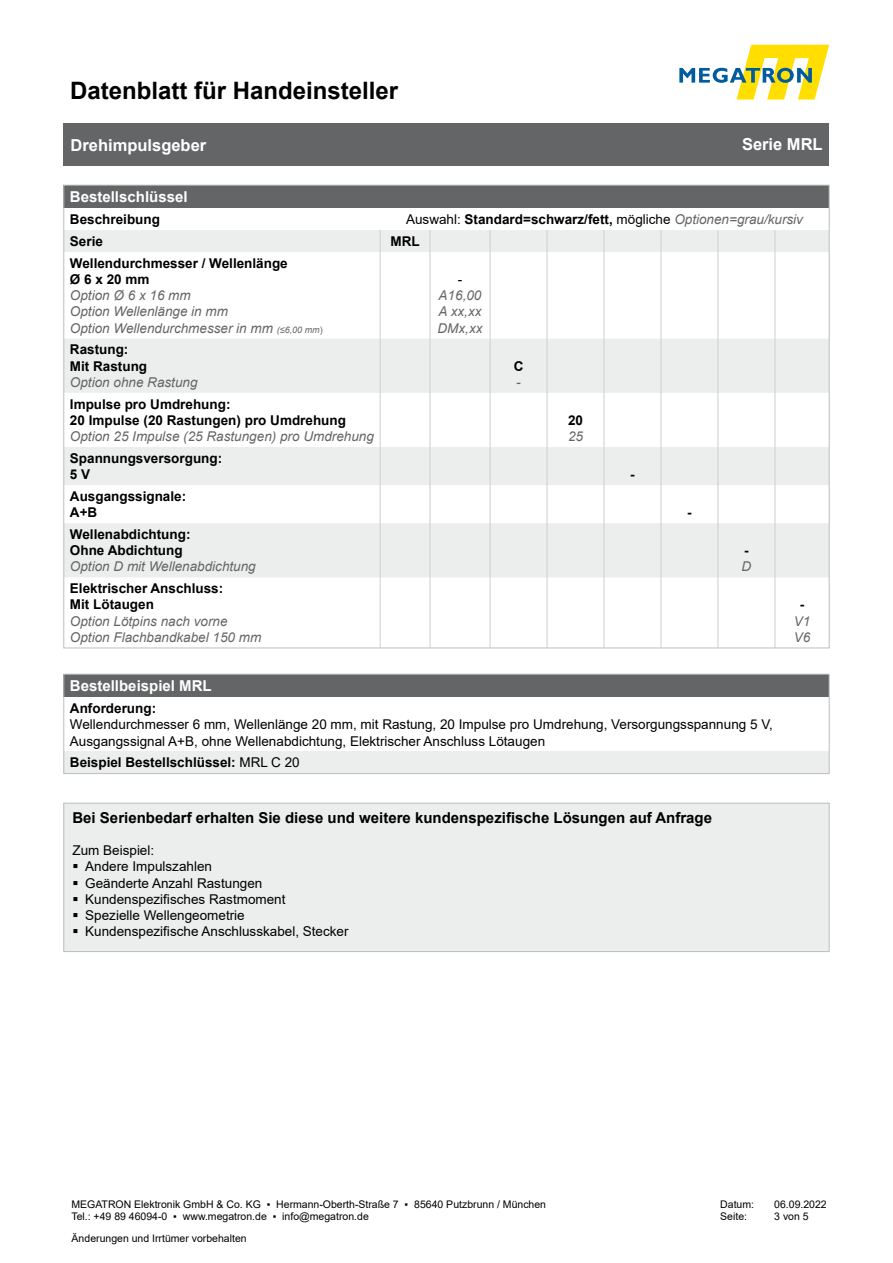
<style>
.page{position:relative;width:893px;height:1263px;background:#fff}
.page>*{position:absolute;margin:0;border:0;box-sizing:border-box;transform-origin:0 0}
.t1{font:700 24px "Arial";color:#000}
.t2{font:700 16.5px "Arial";color:#fff}
.t3{font:700 15px "Arial";color:#000}
.t4{font:700 15px "Arial";color:#fff}
.t5{font:700 13.5px "Arial";color:#000}
.t6{font:13.5px "Arial";color:#000}
.t7{font:italic 13.5px/16.2px "Arial";color:#646567}
.t8{font:10.5px/12.6px "Arial";color:#000}
.s1{font-weight:400}
.s2{font-weight:400;font-style:italic;color:#646567}
.s3{font-size:9px}
.s4{font-style:normal;font-size:9px}
</style>
<div class="page">
<svg style="left:679px;top:45px;width:150px;height:55px"></svg>
<div style="left:64px;top:123px;width:765px;height:43px;background:#646567"></div>
<div style="left:64px;top:185px;width:765px;height:23px;background:#646567"></div>
<svg style="left:66px;top:230px;width:761px;height:347px"></svg>
<svg style="left:380px;top:230px;width:1px;height:22px"></svg>
<svg style="left:430px;top:230px;width:1px;height:22px"></svg>
<svg style="left:490px;top:230px;width:1px;height:22px"></svg>
<svg style="left:547px;top:230px;width:1px;height:22px"></svg>
<svg style="left:604px;top:230px;width:1px;height:22px"></svg>
<svg style="left:661px;top:230px;width:1px;height:22px"></svg>
<svg style="left:718px;top:230px;width:1px;height:22px"></svg>
<svg style="left:775px;top:230px;width:1px;height:22px"></svg>
<hr style="left:380px;top:252px;width:1px;height:87px;background:#cdcecf">
<hr style="left:430px;top:252px;width:1px;height:87px;background:#cdcecf">
<hr style="left:490px;top:252px;width:1px;height:87px;background:#cdcecf">
<hr style="left:547px;top:252px;width:1px;height:87px;background:#cdcecf">
<hr style="left:604px;top:252px;width:1px;height:87px;background:#cdcecf">
<hr style="left:661px;top:252px;width:1px;height:87px;background:#cdcecf">
<hr style="left:718px;top:252px;width:1px;height:87px;background:#cdcecf">
<hr style="left:775px;top:252px;width:1px;height:87px;background:#cdcecf">
<hr style="left:380px;top:339px;width:1px;height:54px;background:#cdcecf">
<hr style="left:430px;top:339px;width:1px;height:54px;background:#cdcecf">
<hr style="left:490px;top:339px;width:1px;height:54px;background:#cdcecf">
<hr style="left:547px;top:339px;width:1px;height:54px;background:#cdcecf">
<hr style="left:604px;top:339px;width:1px;height:54px;background:#cdcecf">
<hr style="left:661px;top:339px;width:1px;height:54px;background:#cdcecf">
<hr style="left:718px;top:339px;width:1px;height:54px;background:#cdcecf">
<hr style="left:775px;top:339px;width:1px;height:54px;background:#cdcecf">
<hr style="left:380px;top:393px;width:1px;height:54px;background:#cdcecf">
<hr style="left:430px;top:393px;width:1px;height:54px;background:#cdcecf">
<hr style="left:490px;top:393px;width:1px;height:54px;background:#cdcecf">
<hr style="left:547px;top:393px;width:1px;height:54px;background:#cdcecf">
<hr style="left:604px;top:393px;width:1px;height:54px;background:#cdcecf">
<hr style="left:661px;top:393px;width:1px;height:54px;background:#cdcecf">
<hr style="left:718px;top:393px;width:1px;height:54px;background:#cdcecf">
<hr style="left:775px;top:393px;width:1px;height:54px;background:#cdcecf">
<hr style="left:380px;top:447px;width:1px;height:38px;background:#cdcecf">
<hr style="left:430px;top:447px;width:1px;height:38px;background:#cdcecf">
<hr style="left:490px;top:447px;width:1px;height:38px;background:#cdcecf">
<hr style="left:547px;top:447px;width:1px;height:38px;background:#cdcecf">
<hr style="left:604px;top:447px;width:1px;height:38px;background:#cdcecf">
<hr style="left:661px;top:447px;width:1px;height:38px;background:#cdcecf">
<hr style="left:718px;top:447px;width:1px;height:38px;background:#cdcecf">
<hr style="left:775px;top:447px;width:1px;height:38px;background:#cdcecf">
<hr style="left:380px;top:485px;width:1px;height:38px;background:#cdcecf">
<hr style="left:430px;top:485px;width:1px;height:38px;background:#cdcecf">
<hr style="left:490px;top:485px;width:1px;height:38px;background:#cdcecf">
<hr style="left:547px;top:485px;width:1px;height:38px;background:#cdcecf">
<hr style="left:604px;top:485px;width:1px;height:38px;background:#cdcecf">
<hr style="left:661px;top:485px;width:1px;height:38px;background:#cdcecf">
<hr style="left:718px;top:485px;width:1px;height:38px;background:#cdcecf">
<hr style="left:775px;top:485px;width:1px;height:38px;background:#cdcecf">
<hr style="left:380px;top:523px;width:1px;height:54px;background:#cdcecf">
<hr style="left:430px;top:523px;width:1px;height:54px;background:#cdcecf">
<hr style="left:490px;top:523px;width:1px;height:54px;background:#cdcecf">
<hr style="left:547px;top:523px;width:1px;height:54px;background:#cdcecf">
<hr style="left:604px;top:523px;width:1px;height:54px;background:#cdcecf">
<hr style="left:661px;top:523px;width:1px;height:54px;background:#cdcecf">
<hr style="left:718px;top:523px;width:1px;height:54px;background:#cdcecf">
<hr style="left:775px;top:523px;width:1px;height:54px;background:#cdcecf">
<hr style="left:380px;top:577px;width:1px;height:71px;background:#cdcecf">
<hr style="left:430px;top:577px;width:1px;height:71px;background:#cdcecf">
<hr style="left:490px;top:577px;width:1px;height:71px;background:#cdcecf">
<hr style="left:547px;top:577px;width:1px;height:71px;background:#cdcecf">
<hr style="left:604px;top:577px;width:1px;height:71px;background:#cdcecf">
<hr style="left:661px;top:577px;width:1px;height:71px;background:#cdcecf">
<hr style="left:718px;top:577px;width:1px;height:71px;background:#cdcecf">
<hr style="left:775px;top:577px;width:1px;height:71px;background:#cdcecf">
<div style="left:64px;top:674px;width:765px;height:23px;background:#646567"></div>
<div style="left:64px;top:751px;width:765px;height:22px;background:#eceded"></div>
<div style="left:64px;top:674px;width:765px;height:100px;border:1px solid #bbbdbe"></div>
<div style="left:64px;top:803px;width:765px;height:148px;background:#eceded"></div>
<div style="left:64px;top:803px;width:765px;height:149px;border:1px solid #bbbdbe"></div>
<h1 class="t1" style="left:70px;top:73px;width:330px">Datenblatt für Handeinsteller</h1>
<p class="t2" style="left:71px;top:133px;width:137px">Drehimpulsgeber</p>
<p class="t2" style="left:742px;top:133px;width:82px">Serie MRL</p>
<p class="t4" style="left:70px;top:186px;width:119px">Bestellschlüssel</p>
<p class="t5" style="left:70px;top:210px;width:92px">Beschreibung</p>
<p class="t5" style="left:406px;top:210px;width:398px"><span class="s1">Auswahl:</span> Standard=schwarz/fett, <span class="s1">mögliche</span> <span class="s2">Optionen=grau/kursiv</span></p>
<p class="t5" style="left:70px;top:232px;width:35px">Serie</p>
<p class="t5" style="left:391px;top:232px;width:31px">MRL</p>
<p class="t5" style="left:70px;top:253px;width:219px">Wellendurchmesser / Wellenlänge</p>
<p class="t5" style="left:70px;top:270px;width:81px">Ø 6 x 20 mm</p>
<p class="t7" style="left:70px;top:287px;width:122px">Option Ø 6 x 16 mm</p>
<p class="t7" style="left:70px;top:304px;width:160px">Option Wellenlänge in mm</p>
<p class="t7" style="left:70px;top:320px;width:254px">Option Wellendurchmesser in mm <span class="s3">(≤6,00 mm</span><span class="s4">)</span></p>
<p class="t6" style="left:458px;top:270px;width:6px">-</p>
<p class="t7" style="left:439px;top:287px;width:45px">A16,00<br>A xx,xx</p>
<p class="t7" style="left:438px;top:320px;width:46px">DMx,xx</p>
<p class="t5" style="left:70px;top:340px;width:60px">Rastung:</p>
<p class="t5" style="left:70px;top:356px;width:79px">Mit Rastung</p>
<p class="t7" style="left:70px;top:374px;width:129px">Option ohne Rastung</p>
<p class="t5" style="left:70px;top:394px;width:162px">Impulse pro Umdrehung:</p>
<p class="t5" style="left:70px;top:411px;width:278px">20 Impulse (20 Rastungen) pro Umdrehung</p>
<p class="t7" style="left:70px;top:428px;width:305px">Option 25 Impulse (25 Rastungen) pro Umdrehung</p>
<p class="t5" style="left:514px;top:356px;width:11px">C</p>
<p class="t7" style="left:516px;top:374px;width:6px">-</p>
<p class="t5" style="left:568px;top:411px;width:17px">20</p>
<p class="t7" style="left:568px;top:428px;width:17px">25</p>
<p class="t5" style="left:70px;top:449px;width:154px">Spannungsversorgung:</p>
<p class="t5" style="left:70px;top:465px;width:22px">5 V</p>
<p class="t5" style="left:630px;top:465px;width:6px">-</p>
<p class="t5" style="left:70px;top:487px;width:118px">Ausgangssignale:</p>
<p class="t5" style="left:70px;top:503px;width:29px">A+B</p>
<p class="t5" style="left:687px;top:503px;width:6px">-</p>
<p class="t5" style="left:70px;top:525px;width:122px">Wellenabdichtung:</p>
<p class="t5" style="left:70px;top:541px;width:114px">Ohne Abdichtung</p>
<p class="t7" style="left:70px;top:559px;width:187px">Option D mit Wellenabdichtung</p>
<p class="t5" style="left:70px;top:579px;width:155px">Elektrischer Anschluss:</p>
<p class="t5" style="left:70px;top:595px;width:85px">Mit Lötaugen</p>
<p class="t7" style="left:70px;top:613px;width:159px">Option Lötpins nach vorne</p>
<p class="t7" style="left:70px;top:629px;width:193px">Option Flachbandkabel 150 mm</p>
<p class="t5" style="left:744px;top:541px;width:6px">-</p>
<p class="t7" style="left:742px;top:559px;width:11px">D</p>
<p class="t4" style="left:70px;top:675px;width:143px">Bestellbeispiel MRL</p>
<p class="t5" style="left:70px;top:699px;width:88px">Anforderung:</p>
<p class="t6" style="left:70px;top:715px;width:704px">Wellendurchmesser 6 mm, Wellenlänge 20 mm, mit Rastung, 20 Impulse pro Umdrehung, Versorgungsspannung 5 V,</p>
<p class="t6" style="left:70px;top:731px;width:477px">Ausgangssignal A+B, ohne Wellenabdichtung, Elektrischer Anschluss Lötaugen</p>
<p class="t5" style="left:70px;top:753px;width:231px">Beispiel Bestellschlüssel: <span class="s1">MRL C 20</span></p>
<p class="t3" style="left:72px;top:807px;width:641px">Bei Serienbedarf erhalten Sie diese und weitere kundenspezifische Lösungen auf Anfrage</p>
<p class="t6" style="left:72px;top:841px;width:83px">Zum Beispiel:</p>
<p class="t6" style="left:85px;top:857px;width:128px">Andere Impulszahlen</p>
<p class="t6" style="left:85px;top:873px;width:179px">Geänderte Anzahl Rastungen</p>
<p class="t6" style="left:85px;top:890px;width:202px">Kundenspezifisches Rastmoment</p>
<p class="t6" style="left:85px;top:906px;width:161px">Spezielle Wellengeometrie</p>
<p class="t6" style="left:85px;top:922px;width:265px">Kundenspezifische Anschlusskabel, Stecker</p>
<p class="t5" style="left:800px;top:595px;width:6px">-</p>
<p class="t7" style="left:794px;top:613px;width:18px">V1</p>
<p class="t7" style="left:794px;top:629px;width:18px">V6</p>
<p class="t8" style="left:71px;top:1198px;width:476px">MEGATRON Elektronik GmbH &amp; Co. KG ▪ Hermann-Oberth-Straße 7 ▪ 85640 Putzbrunn / München<br>Tel.: +49 89 46094-0 ▪ www.megatron.de ▪ info@megatron.de</p>
<p class="t8" style="left:720px;top:1198px;width:35px">Datum:</p>
<p class="t8" style="left:774px;top:1198px;width:54px">06.09.2022</p>
<p class="t8" style="left:720px;top:1210px;width:28px">Seite:</p>
<p class="t8" style="left:774px;top:1210px;width:36px">3 von 5</p>
<p class="t8" style="left:72px;top:1232px;width:177px">Änderungen und Irrtümer vorbehalten</p>
</div>
